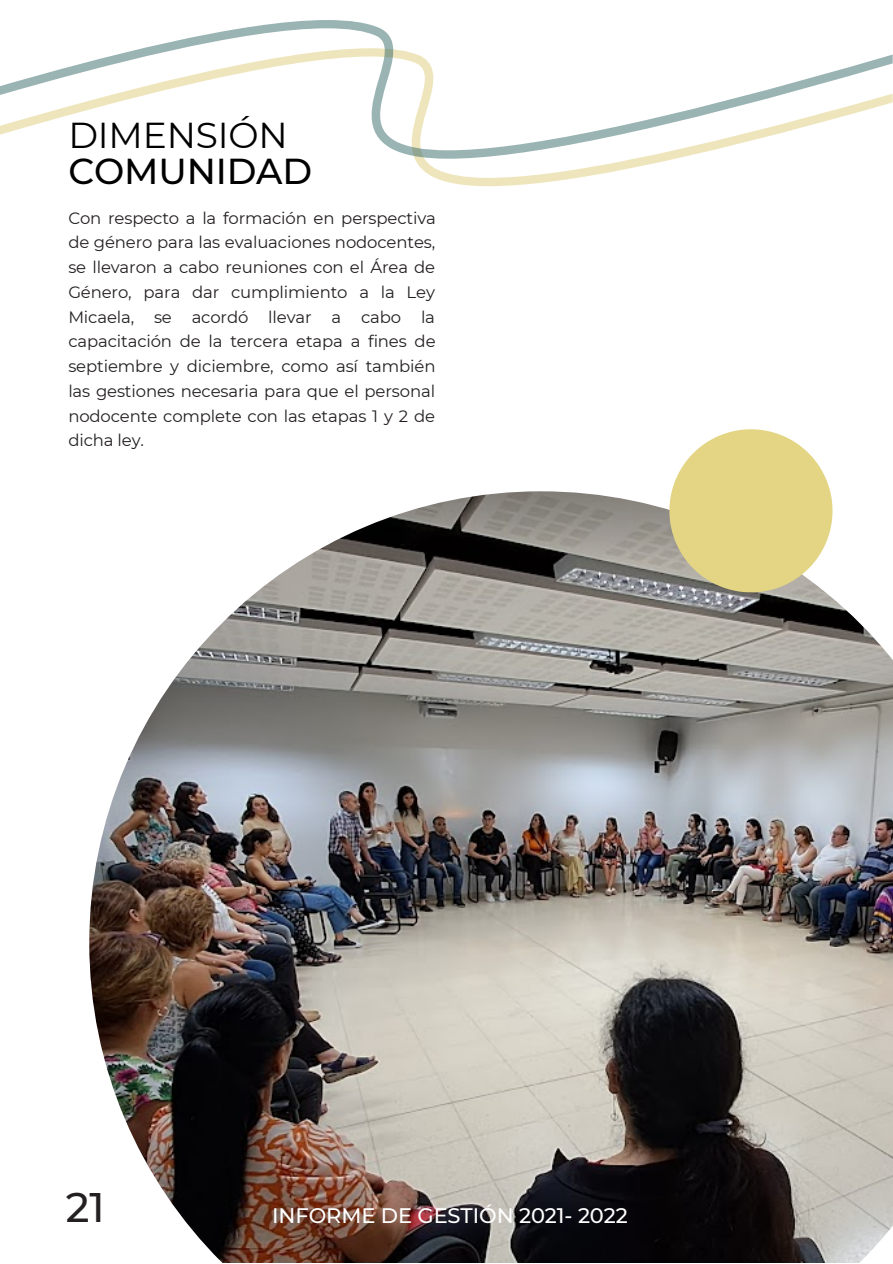
<style>
.page{position:relative;width:893px;height:1264px;background:#fff}
.page>*{position:absolute;margin:0;border:0;box-sizing:border-box;transform-origin:0 0}
.t1{font:500 41.25px "Montserrat";color:#241f21}
.t2{font:36px "Montserrat";letter-spacing:-.005em;color:#000}
.t3{font:500 36px "Montserrat";letter-spacing:-.005em;color:#000}
.t4{font:500 21px "Montserrat";letter-spacing:-.005em;color:#fff}
.t5{font:16.5px/24.8px "Montserrat";letter-spacing:-.01em;color:#231f20;text-align:justify}
</style>
<div class="page">
<svg style="left:415px;top:159px;width:258px;height:27px"></svg>
<svg style="left:0;top:20px;width:892px;height:139px"></svg>
<img style="left:89px;top:491px;width:803px;height:771px">
<svg style="left:669px;top:429px;width:163px;height:163px;background:#e2d696"></svg>
<h2 class="t2" style="left:68px;top:113px;width:221px">DIMENSIÓN</h2>
<h2 class="t3" style="left:68px;top:149px;width:245px">COMUNIDAD</h2>
<p class="t5" style="left:68px;top:205px;width:369px">Con respecto a la formación en perspectiva de género para las evaluaciones nodocentes, se llevaron a cabo reuniones con el Área de Género, para dar cumplimiento a la Ley Micaela, se acordó llevar a cabo la capacitación de la tercera etapa a fines de septiembre y diciembre, como así también las gestiones necesaria para que el personal nodocente complete con las etapas 1 y 2 de dicha ley.</p>
<h1 class="t1" style="left:66px;top:1181px;width:40px">21</h1>
<p class="t4" style="left:272px;top:1202px;width:357px">INFORME DE GESTIÓN 2021- 2022</p>
</div>
